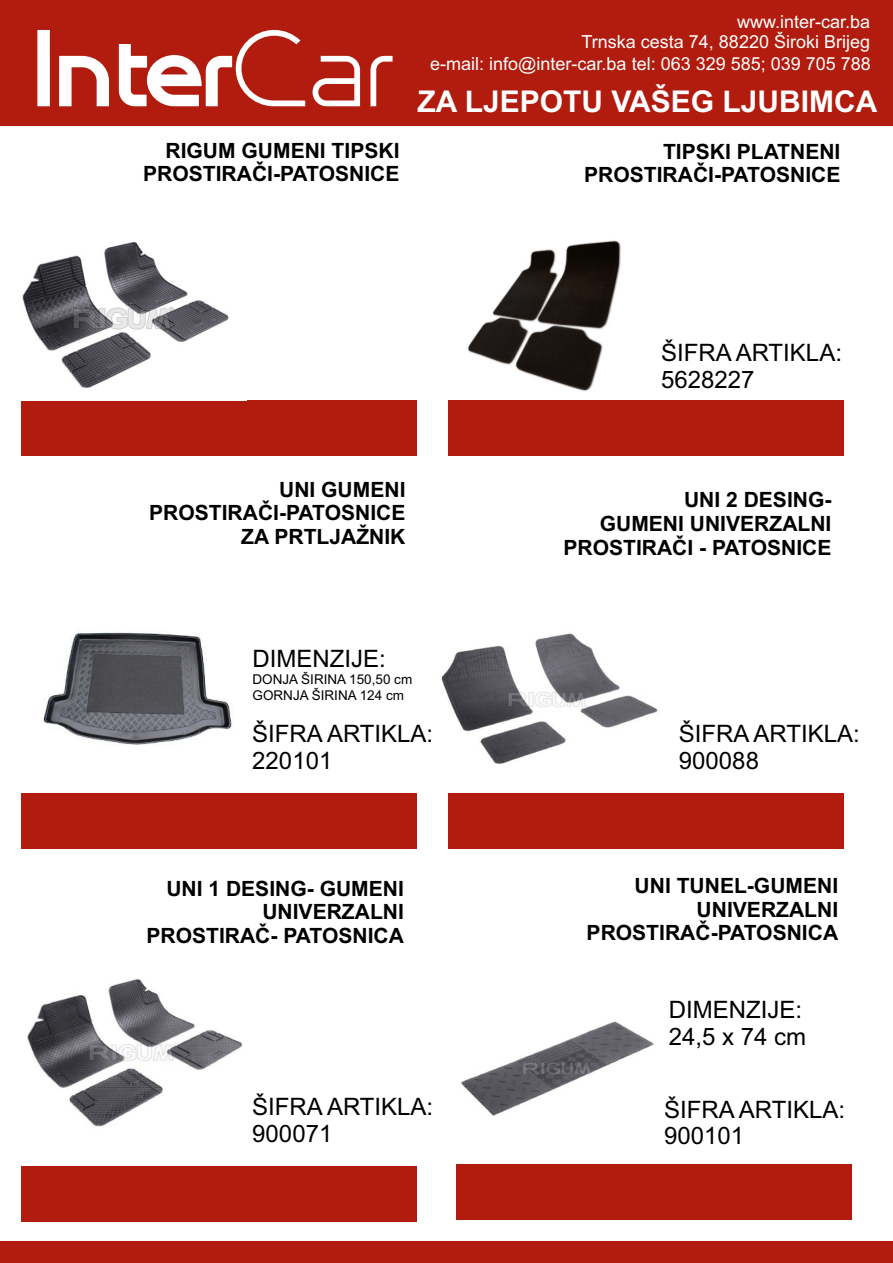
<style>
.page{position:relative;width:893px;height:1263px;background:#fff}
.page>*{position:absolute;margin:0;border:0;box-sizing:border-box;transform-origin:0 0}
.t1{font:700 30px "Arial";color:#fff}
.t2{font:24px/26.8px "Arial";color:#000}
.t3{font:700 21px/23.5px "Arial";color:#000;text-align:right}
.t4{font:21px/27px "Arial";color:#fff;text-align:right}
.t5{font:18px/20.1px "Arial";color:#fff;text-align:right}
.t6{font:13.5px/15.1px "Arial";color:#000}
</style>
<div class="page">
<div style="left:0;top:1242px;width:893px;height:21px;background:#b11c0e"></div>
<div style="left:22px;top:401px;width:395px;height:55px;background:#b11c0e"></div>
<div style="left:448px;top:401px;width:396px;height:55px;background:#b11c0e"></div>
<div style="left:22px;top:793px;width:395px;height:55px;background:#b11c0e"></div>
<div style="left:448px;top:793px;width:396px;height:55px;background:#b11c0e"></div>
<div style="left:22px;top:1166px;width:395px;height:55px;background:#b11c0e"></div>
<img style="left:22px;top:241px;width:207px;height:147px">
<img style="left:43px;top:632px;width:189px;height:113px">
<img style="left:467px;top:240px;width:154px;height:152px">
<img style="left:461px;top:1021px;width:193px;height:95px">
<div style="left:456px;top:1165px;width:396px;height:55px;background:#b11c0e"></div>
<img style="left:441px;top:633px;width:217px;height:131px">
<img style="left:27px;top:979px;width:214px;height:148px">
<div style="left:0;top:0;width:893px;height:126px;background:#b11c0e"></div>
<svg style="left:37px;top:29px;width:356px;height:77px"></svg>
<p class="t3" style="left:143px;top:140px;width:258px">RIGUM GUMENI TIPSKI<br>PROSTIRAČI-PATOSNICE</p>
<p class="t5" style="left:582px;top:13px;width:290px">www.inter-car.ba<br>Trnska cesta 74, 88220 Široki Brijeg</p>
<p class="t5" style="left:430px;top:56px;width:442px">e-mail: info@inter-car.ba tel: 063 329 585; 039 705 788</p>
<p class="t4" style="left:464px;top:20px;width:405px">Trnska cesta 74, 88220 Široki Brijeg e-mail: info@inter-car.ba tel: 063 329 585</p>
<h1 class="t1" style="left:417px;top:90px;width:462px">ZA LJEPOTU VAŠEG LJUBIMCA</h1>
<p class="t4" style="left:459px;top:47px;width:381px">e-mail: info@inter-car.ba tel: 063 32 5</p>
<h1 class="t1" style="left:412px;top:82px;width:462px">ZA LJEPOTU VAŠEG LJUBIMCA</h1>
<h1 class="t1" style="left:558px;top:82px;width:20px">Z</h1>
<p class="t3" style="left:584px;top:141px;width:258px">TIPSKI PLATNENI<br>PROSTIRAČI-PATOSNICE</p>
<p class="t2" style="left:661px;top:341px;width:182px">ŠIFRA ARTIKLA:<br>5628227</p>
<p class="t3" style="left:149px;top:479px;width:258px">UNI GUMENI<br>PROSTIRAČI-PATOSNICE<br>ZA PRTLJAŽNIK</p>
<p class="t3" style="left:563px;top:490px;width:269px">UNI 2 DESING-<br>GUMENI UNIVERZALNI<br>PROSTIRAČI - PATOSNICE</p>
<p class="t2" style="left:252px;top:647px;width:135px">DIMENZIJE:</p>
<p class="t6" style="left:252px;top:673px;width:161px">DONJA ŠIRINA 150,50 cm<br>GORNJA ŠIRINA 124 cm</p>
<p class="t2" style="left:252px;top:722px;width:182px">ŠIFRA ARTIKLA:<br>220101</p>
<p class="t2" style="left:679px;top:722px;width:182px">ŠIFRA ARTIKLA:<br>900088</p>
<p class="t3" style="left:146px;top:878px;width:259px">UNI 1 DESING- GUMENI<br>UNIVERZALNI<br>PROSTIRAČ- PATOSNICA</p>
<p class="t3" style="left:587px;top:876px;width:253px">UNI TUNEL-GUMENI<br>UNIVERZALNI<br>PROSTIRAČ-PATOSNICA</p>
<p class="t2" style="left:252px;top:1095px;width:182px">ŠIFRA ARTIKLA:<br>900071</p>
<p class="t2" style="left:669px;top:998px;width:139px">DIMENZIJE:<br>24,5 x 74 cm</p>
<p class="t2" style="left:664px;top:1098px;width:182px">ŠIFRA ARTIKLA:<br>900101</p>
</div>
